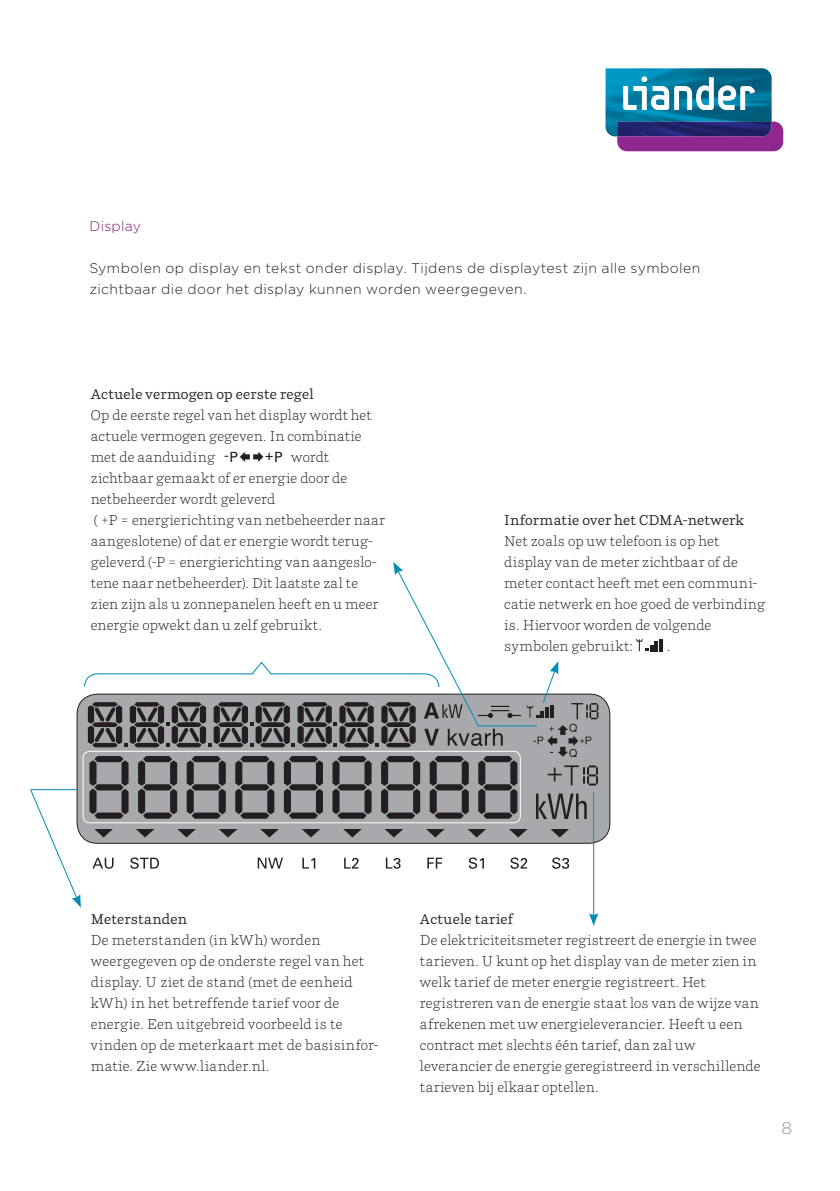
<style>
.page{position:relative;width:840px;height:1191px;background:#fff}
.page>*{position:absolute;margin:0;border:0;box-sizing:border-box;transform-origin:0 0}
._04-LI-Inleiding{font:300 17px "Gotham";color:#939598}
._05-LI-Bodytekst{font:300 14px/21px "Parry";letter-spacing:.015em;color:#231f20}
._05-LI-Bodytekst-2{font:300 14px/21px "Gotham";letter-spacing:.03em;color:#231f20}
._05-LI-Bodytekst-3{font:14px "Parry";letter-spacing:.015em;color:#231f20}
._05-LI-Bodytekst-4{font:300 14px "Gotham";letter-spacing:.015em;color:#841f83}
.s1{font-family:"Univers LT Std";font-weight:400}
</style>
<div class="page">
<svg style="left:605px;top:68px;width:177px;height:83px;background:#4b75a4"></svg>
<svg style="left:635px;top:639px;width:27px;height:12px"></svg>
<hr style="left:593px;top:791px;width:1px;height:125px;background:#008db0">
<svg style="left:589px;top:913px;width:9px;height:13px"></svg>
<svg style="left:30px;top:562px;width:568px;height:345px"></svg>
<hr style="left:30px;top:789px;width:47px;height:1px;background:#008db0">
<p class="_05-LI-Bodytekst-4" style="left:89px;top:217px;width:53px">Display</p>
<p class="_05-LI-Bodytekst-2" style="left:89px;top:257px;width:612px">Symbolen op display en tekst onder display. Tijdens de displaytest zijn alle symbolen zichtbaar die door het display kunnen worden weergegeven.</p>
<p class="_05-LI-Bodytekst-3" style="left:91px;top:385px;width:224px">Actuele vermogen op eerste regel</p>
<p class="_05-LI-Bodytekst" style="left:91px;top:404px;width:282px">Op de eerste regel van het display wordt het actuele vermogen gegeven. In combinatie met de aanduiding <span class="s1">-P</span></p>
<p class="_05-LI-Bodytekst" style="left:91px;top:446px;width:295px;text-indent:174px"><span class="s1">+P</span> wordt zichtbaar gemaakt of er energie door de netbeheerder wordt geleverd<br>( +P = energierichting van netbeheerder naar aangeslotene) of dat er energie wordt terug&shy;geleverd (-P = energierichting van aangeslo&shy;tene naar netbeheerder). Dit laatste zal te zien zijn als u zonnepanelen heeft en u meer energie opwekt dan u zelf gebruikt.</p>
<p class="_05-LI-Bodytekst-3" style="left:504px;top:511px;width:241px">Informatie over het CDMA-netwerk</p>
<p class="_05-LI-Bodytekst" style="left:504px;top:530px;width:262px">Net zoals op uw telefoon is op het display van de meter zichtbaar of de meter contact heeft met een communi&shy;catie netwerk en hoe goed de verbinding is. Hiervoor worden de volgende symbolen gebruikt:</p>
<p class="_05-LI-Bodytekst" style="left:666px;top:635px;width:5px">.</p>
<p class="_05-LI-Bodytekst-3" style="left:91px;top:910px;width:97px">Meterstanden</p>
<p class="_05-LI-Bodytekst" style="left:91px;top:929px;width:289px">De meterstanden (in kWh) worden weergegeven op de onderste regel van het display. U ziet de stand (met de eenheid kWh) in het betreffende tarief voor de energie. Een uitgebreid voorbeeld is te vinden op de meterkaart met de basisinfor&shy;matie. Zie www.liander.nl.</p>
<p class="_05-LI-Bodytekst-3" style="left:420px;top:910px;width:94px">Actuele tarief</p>
<p class="_05-LI-Bodytekst" style="left:420px;top:929px;width:342px">De elektriciteitsmeter registreert de energie in twee tarieven. U kunt op het display van de meter zien in welk tarief de meter energie registreert. Het registreren van de energie staat los van de wijze van afrekenen met uw energieleverancier. Heeft u een contract met slechts één tarief, dan zal uw leverancier de energie geregistreerd in verschillende tarieven bij elkaar optellen.</p>
<p class="_04-LI-Inleiding" style="left:781px;top:1117px;width:12px">8</p>
</div>
